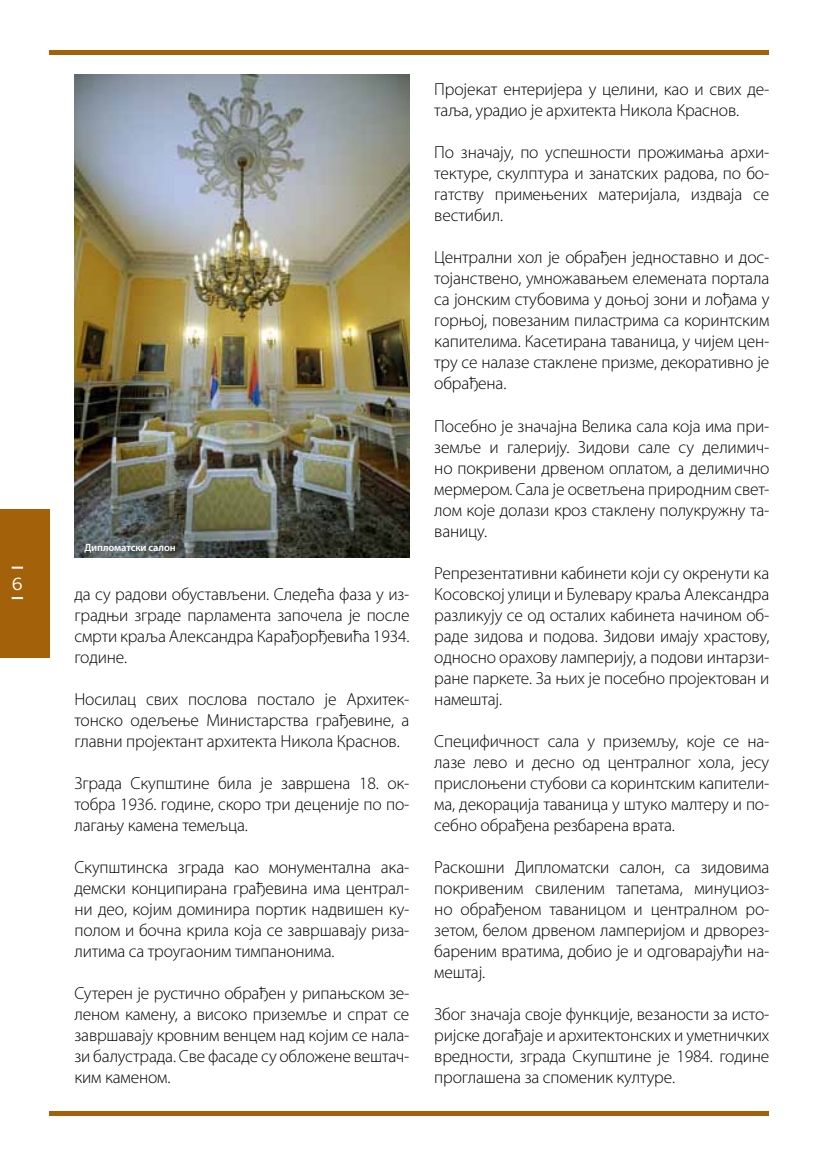
<style>
.page{position:relative;width:819px;height:1166px;background:#fff}
.page>*{position:absolute;margin:0;border:0;box-sizing:border-box;transform-origin:0 0}
.t1{font:300 17.5px/21px "Myriad Pro";letter-spacing:-.01em;color:#000;text-align:justify}
.t2{font:17.5px "Alright Sans";color:#fff}
.t3{font:600 10.5px "Myriad Pro";letter-spacing:-.01em;color:#fff}
</style>
<div class="page">
<div style="left:50px;top:50px;width:719px;height:5px;background:#a36109"></div>
<div style="left:50px;top:1111px;width:719px;height:5px;background:#a36109"></div>
<div style="left:0;top:508px;width:50px;height:149px;background:#a36109"></div>
<svg style="left:12px;top:567px;width:11px;height:2px"></svg>
<svg style="left:12px;top:597px;width:11px;height:2px"></svg>
<img style="left:74px;top:74px;width:335px;height:483px">
<p class="t2" style="left:12px;top:572px;width:12px">6</p>
<p class="t3" style="left:84px;top:541px;width:93px">Дипломатски салон</p>
<p class="t1" style="left:74px;top:583px;width:336px">да су радови обустављени. Следећа фаза у из&shy;градњи зграде парламента започела је после смрти краља Александра Карађорђевића 1934. године.</p>
<p class="t1" style="left:74px;top:688px;width:336px">Носилац свих послова постало је Архитек&shy;тонско одељење Министарства грађевине, а главни пројектант архитекта Никола Краснов.</p>
<p class="t1" style="left:74px;top:772px;width:336px">Зграда Скупштине била је завршена 18. ок&shy;тобра 1936. године, скоро три деценије по по&shy;лагању камена темељца.</p>
<p class="t1" style="left:74px;top:856px;width:336px">Скупштинска зграда као монументална ака&shy;демски конципирана грађевина има централ&shy;ни део, којим доминира портик надвишен ку&shy;полом и бочна крила која се завршавају риза&shy;литима са троугаоним тимпанонима.</p>
<p class="t1" style="left:74px;top:982px;width:336px">Сутерен је рустично обрађен у рипањском зе&shy;леном камену, а високо приземље и спрат се завршавају кровним венцем над којим се нала&shy;зи балустрада. Све фасаде су обложене вештач&shy;ким каменом.</p>
<p class="t1" style="left:434px;top:79px;width:336px">Пројекат ентеријера у целини, као и свих де&shy;таља, урадио је архитекта Никола Краснов.</p>
<p class="t1" style="left:434px;top:142px;width:336px">По значају, по успешности прожимања архи&shy;тектуре, скулптура и занатских радова, по бо&shy;гатству примењених материјала, издваја се вестибил.</p>
<p class="t1" style="left:434px;top:247px;width:336px">Централни хол је обрађен једноставно и дос&shy;тојанствено, умножавањем елемената портала са јонским стубовима у доњој зони и лођама у горњој, повезаним пиластрима са коринтским капителима. Касетирана таваница, у чијем цен&shy;тру се налазе стаклене призме, декоративно је обрађена.</p>
<p class="t1" style="left:434px;top:415px;width:336px">Посебно је значајна Велика сала која има при&shy;земље и галерију. Зидови сале су делимич&shy;но покривени дрвеном оплатом, а делимично мермером. Сала је осветљена природним свет&shy;лом које долази кроз стаклену полукружну та&shy;ваницу.</p>
<p class="t1" style="left:434px;top:562px;width:336px">Репрезентативни кабинети који су окренути ка Косовској улици и Булевару краља Александра разликују се од осталих кабинета начином об&shy;раде зидова и подова. Зидови имају храстову, односно орахову ламперију, а подови интарзи&shy;ране паркете. За њих је посебно пројектован и намештај.</p>
<p class="t1" style="left:434px;top:730px;width:336px">Специфичност сала у приземљу, које се на&shy;лазе лево и десно од централног хола, јесу прислоњени стубови са коринтским капители&shy;ма, декорација таваница у штуко малтеру и по&shy;себно обрађена резбарена врата.</p>
<p class="t1" style="left:434px;top:856px;width:336px">Раскошни Дипломатски салон, са зидовима покривеним свиленим тапетама, минуциоз&shy;но обрађеном таваницом и централном ро&shy;зетом, белом дрвеном ламперијом и дрворез&shy;бареним вратима, добио је и одговарајући на&shy;мештај.</p>
<p class="t1" style="left:434px;top:1003px;width:336px">Због значаја своје функције, везаности за исто&shy;ријске догађаје и архитектонских и уметничких вредности, зграда Скупштине је 1984. године проглашена за споменик културе.</p>
</div>
